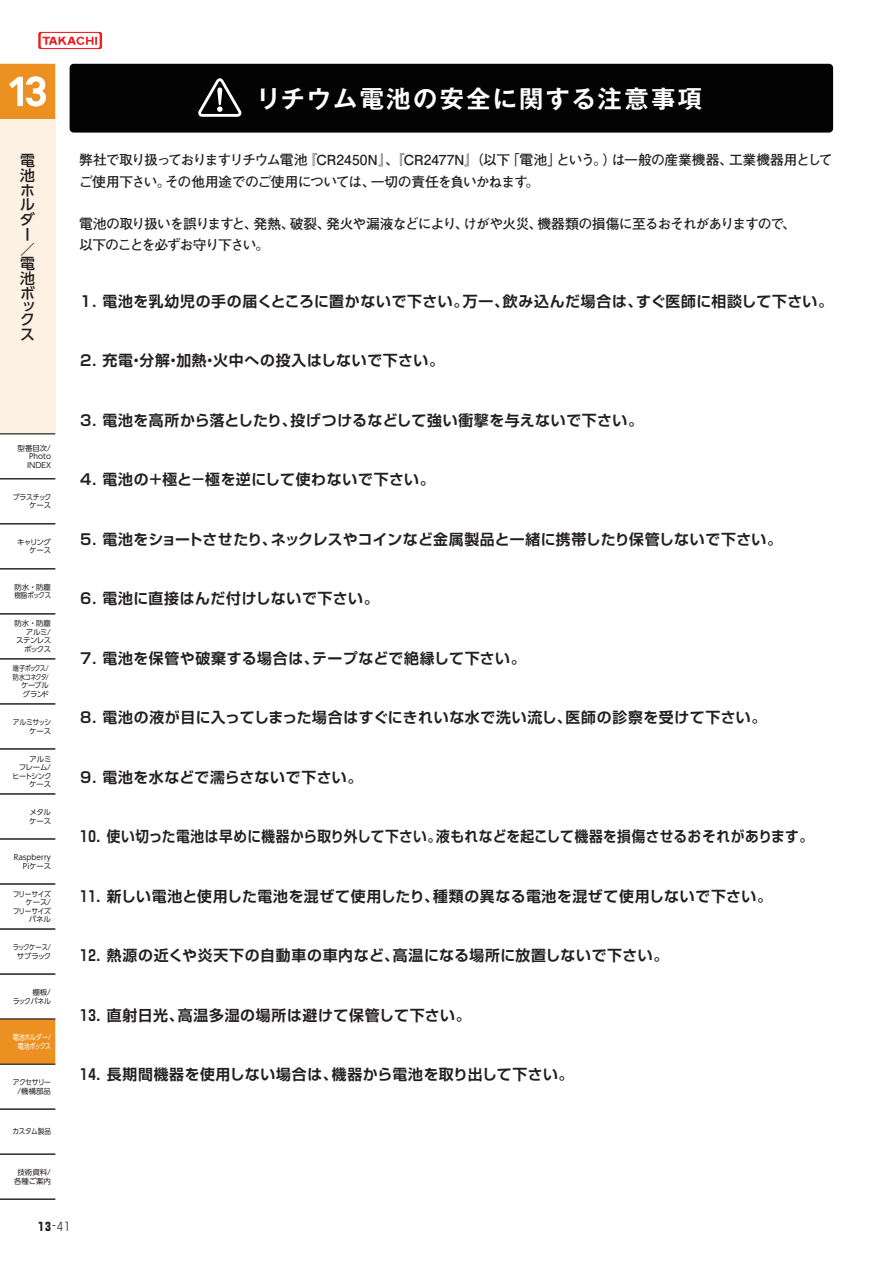
<style>
.page{position:relative;width:893px;height:1263px;background:#fff}
.page>*{position:absolute;margin:0;border:0;box-sizing:border-box;transform-origin:0 0}
.t1{font:700 24.15px "Gothic MB101 Pr 5 De";letter-spacing:.1em;color:#fff}
.t2{font:700 14.85px "Shin Go Pr 5 De";letter-spacing:.04em;color:#231f20}
.t3{font:700 14.85px "Shin Go Pr 5 De";letter-spacing:.01em;color:#231f20}
.t4{font:500 14.85px/14.9px "UD Shin Go Pr 6 N";color:#231f20}
.t5{font:700 13.8px/21.3px "Futo Go B101 Pr 5";letter-spacing:-.06em;color:#231f20}
.t6{font:300 11.7px "Shin Go Pr 6 N";color:#231f20}
.t7{font:7.5px/8.6px "UD Shin Go Pr 6 N";letter-spacing:-.025em;color:#231f20}
.t8{font:7.5px/8.6px "UD Shin Go Pr 6 N";color:#231f20;text-align:right}
.t9{font:7.5px/8.6px "UD Shin Go Pr 6 N";letter-spacing:-.095em;color:#231f20;text-align:right;scale:.82 1}
.t10{font:7.5px/8.6px "UD Shin Go Pr 6 N";letter-spacing:-.025em;color:#231f20;text-align:right;scale:.9 1}
.t11{font:7.5px/8.6px "UD Shin Go Pr 6 N";letter-spacing:-.06em;color:#231f20;text-align:right}
.t12{font:7.5px/8.6px "UD Shin Go Pr 6 N";letter-spacing:-.05em;color:#231f20;text-align:right}
.t13{font:7.5px/8.6px "UD Shin Go Pr 6 N";letter-spacing:-.03em;color:#fff;text-align:right;scale:.8 1}
.t14{font:7.5px/8.6px "UD Shin Go Pr 6 N";letter-spacing:-.07em;color:#231f20;text-align:center;scale:.85 1}
.t15{font:7.5px/8.6px "UD Shin Go Pr 6 N";letter-spacing:-.055em;color:#231f20;text-align:right;scale:.91 1}
.t16{font:7.5px/8.6px "UD Shin Go Pr 6 N";letter-spacing:-.045em;color:#231f20;text-align:right;scale:.93 1}
.t17{font:7.5px/8.6px "UD Shin Go Pr 6 N";letter-spacing:-.025em;color:#231f20;text-align:right;scale:.92 1}
.t18{font:7.5px/8.6px "UD Shin Go Pr 6 N";letter-spacing:-.08em;color:#231f20;text-align:right}
.t19{font:7.5px "UD Shin Go Pr 6 N";letter-spacing:-.025em;color:#231f20;scale:.89 1}
.s1{font-weight:800}
</style>
<div class="page">
<svg style="left:38px;top:32px;width:64px;height:17px"></svg>
<svg style="left:0;top:64px;width:55px;height:1000px"></svg>
<div style="left:0;top:119px;width:55px;height:315px;background:#fdf1e3"></div>
<hr style="left:0;top:433px;width:55px;height:1px;background:#231f20">
<hr style="left:0;top:478px;width:55px;height:1px;background:#231f20">
<hr style="left:0;top:523px;width:55px;height:1px;background:#231f20">
<hr style="left:0;top:568px;width:55px;height:1px;background:#231f20">
<hr style="left:0;top:613px;width:55px;height:1px;background:#231f20">
<hr style="left:0;top:658px;width:55px;height:1px;background:#231f20">
<hr style="left:0;top:704px;width:55px;height:1px;background:#231f20">
<hr style="left:0;top:749px;width:55px;height:1px;background:#231f20">
<hr style="left:0;top:794px;width:55px;height:1px;background:#231f20">
<hr style="left:0;top:839px;width:55px;height:1px;background:#231f20">
<hr style="left:0;top:884px;width:55px;height:1px;background:#231f20">
<hr style="left:0;top:929px;width:55px;height:1px;background:#231f20">
<hr style="left:0;top:974px;width:55px;height:1px;background:#231f20">
<hr style="left:0;top:1019px;width:55px;height:1px;background:#231f20">
<hr style="left:0;top:1064px;width:55px;height:1px;background:#231f20">
<hr style="left:0;top:1109px;width:55px;height:1px;background:#231f20">
<hr style="left:0;top:1154px;width:55px;height:1px;background:#231f20">
<hr style="left:0;top:1199px;width:55px;height:1px;background:#231f20">
<svg style="left:9px;top:76px;width:37px;height:31px"></svg>
<div style="left:70px;top:64px;width:763px;height:69px;background:#030303;border-radius:4px"></div>
<svg style="left:198px;top:78px;width:43px;height:39px"></svg>
<p class="t4" style="left:20px;top:153px;width:16px">電池ホルダー／電池ボ</p>
<p class="t4" style="left:20px;top:299px;width:16px;line-height:13.8px;text-align:justify">ックス</p>
<h1 class="t1" style="left:256px;top:79px;width:447px">リチウム電池の安全に関する注意事項</h1>
<p class="t5" style="left:79px;top:148px;width:755px">弊社で取り扱っておりますリチウム電池『CR2450N』、『CR2477N』（以下「電池」という。）は一般の産業機器、工業機器用としてご使用下さい。その他用途でのご使用については、一切の責任を負いかねます。</p>
<p class="t5" style="left:79px;top:212px;width:718px">電池の取り扱いを誤りますと、発熱、破裂、発火や漏液などにより、けがや火災、機器類の損傷に至るおそれがありますので、以下のことを必ずお守り下さい。</p>
<p class="t2" style="left:80px;top:289px;width:754px">1．電池を乳幼児の手の届くところに置かないで下さい。万一、飲み込んだ場合は、すぐ医師に相談して下さい。</p>
<p class="t2" style="left:80px;top:348px;width:365px">2．充電・分解・加熱・火中への投入はしないで下さい。</p>
<p class="t7" style="left:27px;top:443px;width:25px;text-align:justify;text-indent:-9px">型番目次/ Photo INDEX</p>
<p class="t16" style="left:13px;top:492px;width:43px">プラスチックケース</p>
<p class="t18" style="left:17px;top:537px;width:35px">キャリングケース</p>
<p class="t7" style="left:14px;top:583px;width:38px">防水・防塵樹脂ボックス</p>
<p class="t11" style="left:15px;top:619px;width:38px">防水・防塵アルミ/<br>ステンレスボックス</p>
<p class="t9" style="left:13px;top:664px;width:46px">端子ボックス/防水コネクタ/ケーブルグランド</p>
<p class="t17" style="left:13px;top:718px;width:43px">アルミサッシケース</p>
<p class="t12" style="left:12px;top:754px;width:40px">アルミ<br>フレーム/ヒートシンクケース</p>
<p class="t7" style="left:29px;top:808px;width:24px">メタルケース</p>
<p class="t8" style="left:14px;top:853px;width:39px">Raspberry<br>Piケース</p>
<p class="t10" style="left:13px;top:889px;width:44px">フリーサイズケース/<br>フリーサイズパネル</p>
<p class="t14" style="left:13px;top:943px;width:47px">ラックケース/サブラック</p>
<p class="t7" style="left:13px;top:988px;width:40px;text-align:right">棚板/<br>ラックパネル</p>
<p class="t13" style="left:13px;top:1033px;width:50px">電池ホルダー/電池ボックス</p>
<p class="t15" style="left:13px;top:1078px;width:43px">アクセサリー/機構部品</p>
<p class="t19" style="left:13px;top:1125px;width:45px">カスタム製品</p>
<p class="t8" style="left:14px;top:1168px;width:38px;text-align:center">技術資料/各種ご案内</p>
<p class="t2" style="left:80px;top:408px;width:564px">3．電池を高所から落としたり、投げつけるなどして強い衝撃を与えないで下さい。</p>
<p class="t2" style="left:80px;top:467px;width:356px">4．電池の＋極と－極を逆にして使わないで下さい。</p>
<p class="t3" style="left:80px;top:527px;width:703px">5．電池をショートさせたり、ネックレスやコインなど金属製品と一緒に携帯したり保管しないで下さい。</p>
<p class="t2" style="left:80px;top:586px;width:300px">6．電池に直接はんだ付けしないで下さい。</p>
<p class="t2" style="left:80px;top:646px;width:447px">7．電池を保管や破棄する場合は、テープなどで絶縁して下さい。</p>
<p class="t2" style="left:80px;top:705px;width:688px">8．電池の液が目に入ってしまった場合はすぐにきれいな水で洗い流し、医師の診察を受けて下さい。</p>
<p class="t2" style="left:80px;top:765px;width:284px">9．電池を水などで濡らさないで下さい。</p>
<p class="t2" style="left:80px;top:824px;width:735px">10．使い切った電池は早めに機器から取り外して下さい。液もれなどを起こして機器を損傷させるおそれがあります。</p>
<p class="t2" style="left:80px;top:884px;width:693px">11．新しい電池と使用した電池を混ぜて使用したり、種類の異なる電池を混ぜて使用しないで下さい。</p>
<p class="t2" style="left:80px;top:943px;width:590px">12．熱源の近くや炎天下の自動車の車内など、高温になる場所に放置しないで下さい。</p>
<p class="t2" style="left:80px;top:1003px;width:392px">13．直射日光、高温多湿の場所は避けて保管して下さい。</p>
<p class="t2" style="left:80px;top:1063px;width:495px">14．長期間機器を使用しない場合は、機器から電池を取り出して下さい。</p>
<p class="t6" style="left:38px;top:1217px;width:33px"><span class="s1">13</span>-41</p>
</div>
